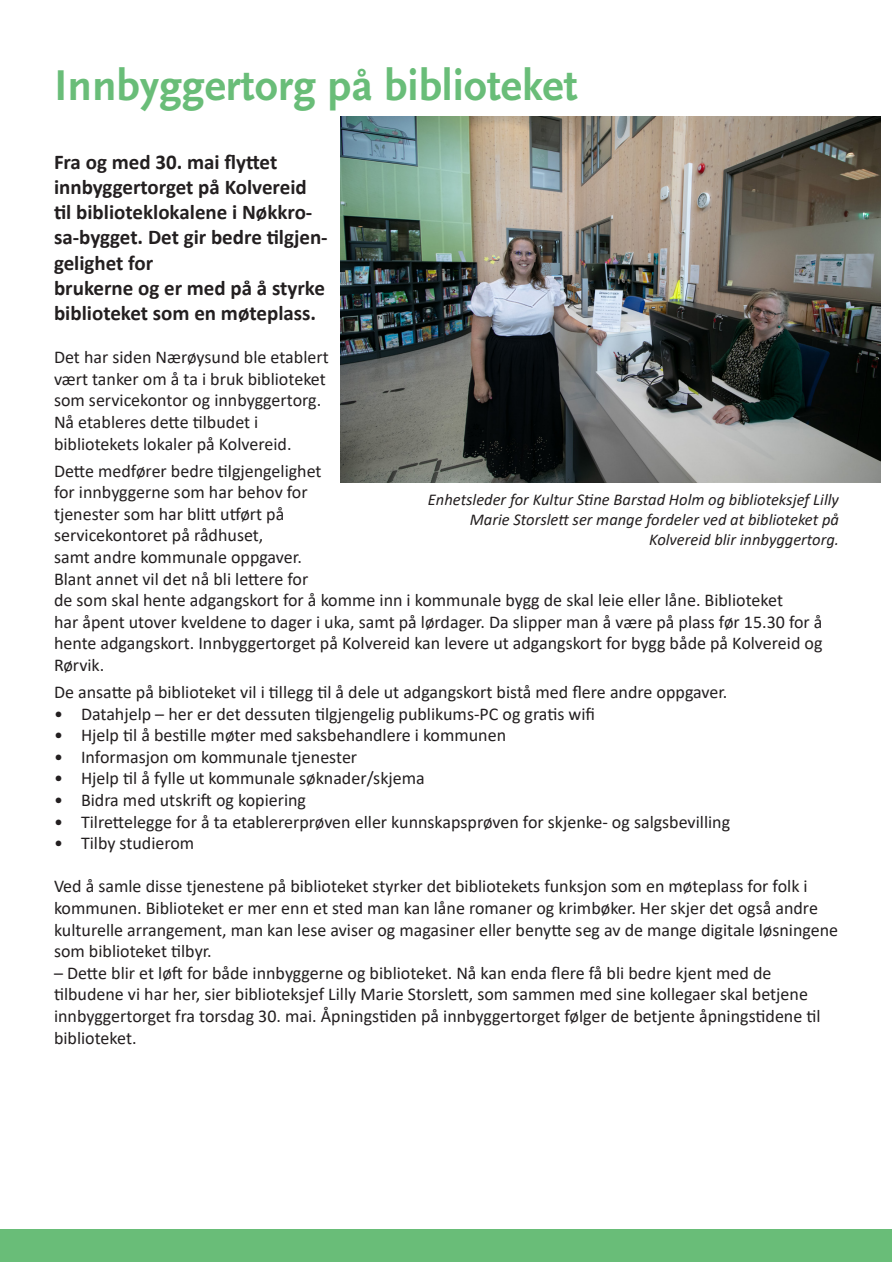
<style>
.page{position:relative;width:893px;height:1263px;background:#fff}
.page>*{position:absolute;margin:0;border:0;box-sizing:border-box;transform-origin:0 0}
.t1{font:700 45px "Scala Sans Pro";color:#69bd78}
.t2{font:700 21px/25.2px "Calibri";color:#231f20}
.t3{font:18px/21.6px "Calibri";color:#231f20}
.t4{font:italic 16.5px/19.8px "Calibri";color:#231f20;text-align:right}
</style>
<div class="page">
<div style="left:1px;top:1230px;width:891px;height:32px;background:#69bd78"></div>
<img style="left:340px;top:117px;width:540px;height:366px">
<p class="t1" style="left:54px;top:60px;width:525px">Innbyggertorg på biblioteket</p>
<p class="t2" style="left:54px;top:149px;width:225px">Fra og med 30. mai flyttet</p>
<p class="t2" style="left:54px;top:174px;width:275px">innbyggertorget på Kolvereid til biblioteklokalene i Nøkkro&shy;sa-bygget. Det gir bedre tilgjen&shy;gelighet for</p>
<p class="t2" style="left:54px;top:275px;width:272px">brukerne og er med på å styrke</p>
<p class="t2" style="left:54px;top:300px;width:264px">biblioteket som en møteplass.</p>
<p class="t3" style="left:54px;top:346px;width:276px">Det har siden Nærøysund ble etablert vært tanker om å ta i bruk biblioteket som servicekontor og innbyggertorg.<br>Nå etableres dette tilbudet i</p>
<p class="t3" style="left:54px;top:432px;width:239px">bibliotekets lokaler på Kolvereid.</p>
<p class="t3" style="left:54px;top:459px;width:269px">Dette medfører bedre tilgjengelighet for innbyggerne som har behov for</p>
<p class="t3" style="left:54px;top:503px;width:232px">tjenester som har blitt utført på</p>
<p class="t3" style="left:54px;top:524px;width:211px">servicekontoret på rådhuset,</p>
<p class="t3" style="left:54px;top:546px;width:249px">samt andre kommunale oppgaver.</p>
<p class="t3" style="left:54px;top:567px;width:256px">Blant annet vil det nå bli lettere for</p>
<p class="t3" style="left:54px;top:589px;width:730px">de som skal hente adgangskort for å komme inn i kommunale bygg de skal leie eller låne. Biblioteket</p>
<p class="t3" style="left:54px;top:611px;width:770px;text-align:justify">har åpent utover kveldene to dager i uka, samt på lørdager. Da slipper man å være på plass før 15.30 for å hente adgangskort. Innbyggertorget på Kolvereid kan levere ut adgangskort for bygg både på Kolvereid og Rørvik.</p>
<p class="t3" style="left:54px;top:681px;width:675px">De ansatte på biblioteket vil i tillegg til å dele ut adgangskort bistå med flere andre oppgaver.</p>
<p class="t3" style="left:54px;top:702px;width:543px">• Datahjelp – her er det dessuten tilgjengelig publikums-PC og gratis wifi</p>
<p class="t3" style="left:54px;top:724px;width:454px">• Hjelp til å bestille møter med saksbehandlere i kommunen</p>
<p class="t3" style="left:54px;top:746px;width:305px">• Informasjon om kommunale tjenester</p>
<p class="t3" style="left:54px;top:767px;width:372px">• Hjelp til å fylle ut kommunale søknader/skjema</p>
<p class="t3" style="left:54px;top:789px;width:254px">• Bidra med utskrift og kopiering</p>
<p class="t3" style="left:54px;top:810px;width:678px">• Tilrettelegge for å ta etablererprøven eller kunnskapsprøven for skjenke- og salgsbevilling</p>
<p class="t3" style="left:54px;top:832px;width:142px">• Tilby studierom</p>
<p class="t3" style="left:54px;top:875px;width:786px">Ved å samle disse tjenestene på biblioteket styrker det bibliotekets funksjon som en møteplass for folk i kommunen. Biblioteket er mer enn et sted man kan låne romaner og krimbøker. Her skjer det også andre kulturelle arrangement, man kan lese aviser og magasiner eller benytte seg av de mange digitale løsningene som biblioteket tilbyr.</p>
<p class="t3" style="left:54px;top:962px;width:719px">– Dette blir et løft for både innbyggerne og biblioteket. Nå kan enda flere få bli bedre kjent med de</p>
<p class="t3" style="left:54px;top:983px;width:768px">tilbudene vi har her, sier biblioteksjef Lilly Marie Storslett, som sammen med sine kollegaer skal betjene innbyggertorget fra torsdag 30. mai. Åpningstiden på innbyggertorget følger de betjente åpningstidene til biblioteket.</p>
<p class="t4" style="left:428px;top:489px;width:412px">Enhetsleder for Kultur Stine Barstad Holm og biblioteksjef Lilly<br>Marie Storslett ser mange fordeler ved at biblioteket på<br>Kolvereid blir innbyggertorg.</p>
</div>
